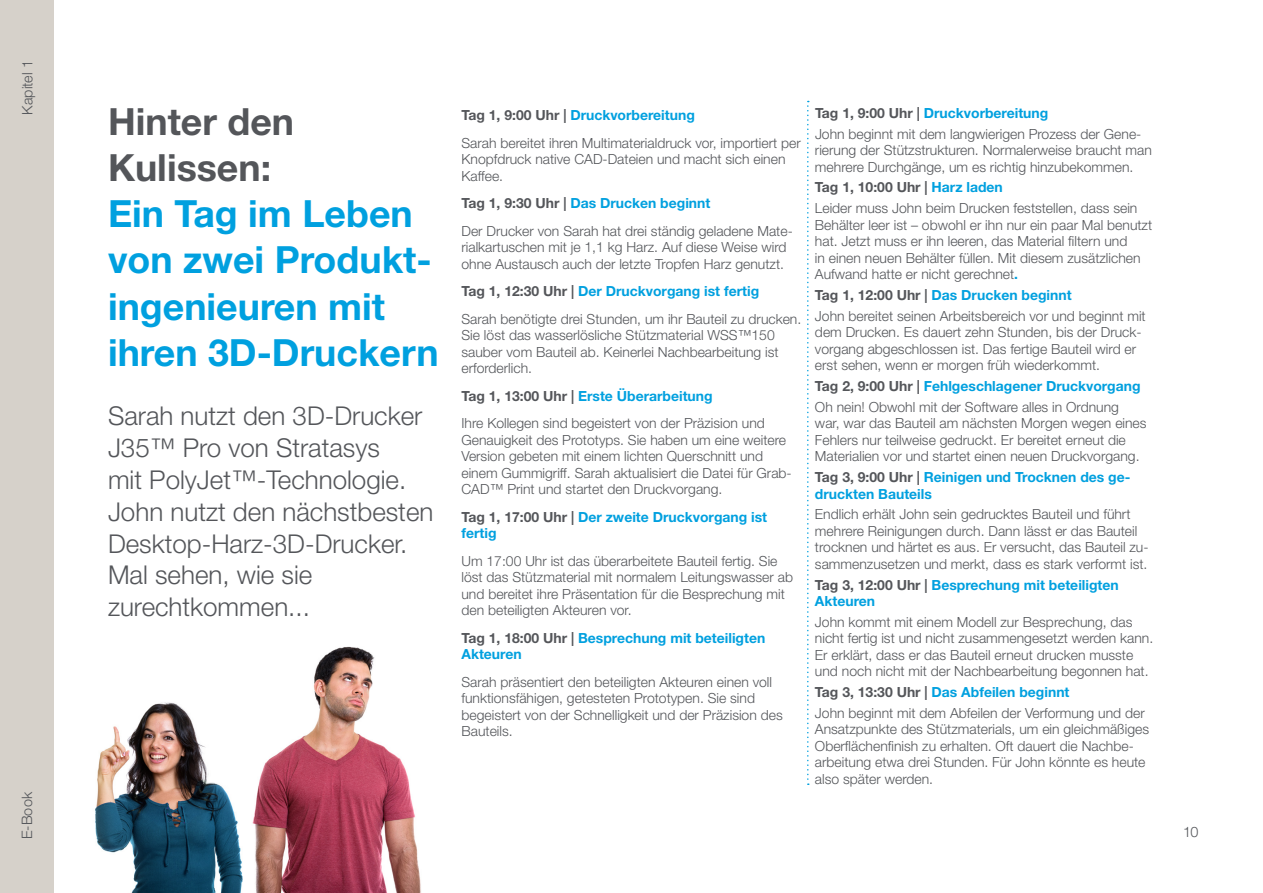
<style>
.page{position:relative;width:1263px;height:893px;background:#fff}
.page>*{position:absolute;margin:0;border:0;box-sizing:border-box;transform-origin:0 0}
.t1{font:700 37.5px/46.2px "Helvetica Neue LT Std";color:#00a0df}
.t2{font:700 37.5px/46.2px "Helvetica Neue LT Std";color:#54565a}
.t3{font:300 25.95px/31.8px "Helvetica Neue LT Std";color:#54565a}
.t4{font:300 14.4px "Helvetica Neue LT Std";letter-spacing:.01em;color:#54565a}
.t5{font:300 13.95px/16.5px "Helvetica Neue LT Std";color:#54565a}
.t6{font:700 13.95px/16.5px "Helvetica Neue LT Std";color:#00a0df}
.s1{font-weight:700}
.s2{font-weight:700;color:#00a0df}
.s3{color:#54565a}
</style>
<div class="page">
<div style="left:0;top:0;width:54px;height:893px;background:#d6d1ca"></div>
<svg style="left:807px;top:101px;width:2px;height:684px"></svg>
<img style="left:95px;top:646px;width:326px;height:247px">
<p class="t4" style="left:19px;top:115px;width:57px;rotate:-90deg">Kapitel 1</p>
<p class="t4" style="left:18px;top:839px;width:49px;rotate:-90deg">E-Book</p>
<h1 class="t2" style="left:108px;top:97px;width:188px">Hinter den<br>Kulissen:</h1>
<h1 class="t1" style="left:108px;top:190px;width:332px">Ein Tag im Leben von zwei Produkt&shy;ingenieuren mit ihren 3D-Druckern</h1>
<h2 class="t3" style="left:108px;top:400px;width:327px">Sarah nutzt den 3D-Drucker<br>J35™ Pro von Stratasys<br>mit PolyJet™-Technologie.<br>John nutzt den nächstbesten<br>Desktop-Harz-3D-Drucker.<br>Mal sehen, wie sie zurechtkommen...</h2>
<p class="t5" style="left:461px;top:101px;width:341px;line-height:27.5px"><span class="s1">Tag 1, 9:00 Uhr |</span> <span class="s2">Druckvorbereitung<br></span>Sarah bereitet ihren Multimaterialdruck vor, importiert per</p>
<p class="t5" style="left:461px;top:151px;width:326px">Knopfdruck native CAD-Dateien und macht sich einen<br>Kaffee.</p>
<p class="t5" style="left:461px;top:189px;width:333px;line-height:27.5px"><span class="s1">Tag 1, 9:30 Uhr |</span> <span class="s2">Das Drucken beginnt<br></span>Der Drucker von Sarah hat drei ständig geladene Mate-</p>
<p class="t5" style="left:461px;top:239px;width:327px">rialkartuschen mit je 1,1 kg Harz. Auf diese Weise wird ohne Austausch auch der letzte Tropfen Harz genutzt.</p>
<p class="t5" style="left:461px;top:277px;width:341px;line-height:27.5px"><span class="s1">Tag 1, 12:30 Uhr |</span> <span class="s2">Der Druckvorgang ist fertig<br></span>Sarah benötigte drei Stunden, um ihr Bauteil zu drucken.</p>
<p class="t5" style="left:461px;top:327px;width:319px">Sie löst das wasserlösliche Stützmaterial WSS™150 sauber vom Bauteil ab. Keinerlei Nachbearbeitung ist erforderlich.</p>
<p class="t5" style="left:461px;top:382px;width:305px;line-height:27.5px"><span class="s1">Tag 1, 13:00 Uhr |</span> <span class="s2">Erste Überarbeitung<br></span>Ihre Kollegen sind begeistert von der Präzision und</p>
<p class="t5" style="left:461px;top:431px;width:332px">Genauigkeit des Prototyps. Sie haben um eine weitere Version gebeten mit einem lichten Querschnitt und einem Gummigriff. Sarah aktualisiert die Datei für Grab-CAD™ Print und startet den Druckvorgang.</p>
<p class="t6" style="left:461px;top:508px;width:307px"><span class="s3">Tag 1, 17:00 Uhr |</span> Der zweite Druckvorgang ist fertig</p>
<p class="t5" style="left:461px;top:552px;width:333px">Um 17:00 Uhr ist das überarbeitete Bauteil fertig. Sie löst das Stützmaterial mit normalem Leitungswasser ab und bereitet ihre Präsentation für die Besprechung mit den beteiligten Akteuren vor.</p>
<p class="t6" style="left:461px;top:629px;width:305px"><span class="s3">Tag 1, 18:00 Uhr |</span> Besprechung mit beteiligten<br>Akteuren</p>
<p class="t5" style="left:461px;top:673px;width:323px">Sarah präsentiert den beteiligten Akteuren einen voll funktionsfähigen, getesteten Prototypen. Sie sind begeistert von der Schnelligkeit und der Präzision des Bauteils.</p>
<p class="t5" style="left:815px;top:102px;width:328px;line-height:20.7px"><span class="s1">Tag 1, 9:00 Uhr |</span> <span class="s2">Druckvorbereitung<br></span>John beginnt mit dem langwierigen Prozess der Gene-</p>
<p class="t5" style="left:815px;top:142px;width:338px">rierung der Stützstrukturen. Normalerweise braucht man mehrere Durchgänge, um es richtig hinzubekommen.</p>
<p class="t5" style="left:815px;top:177px;width:324px;line-height:20.7px"><span class="s1">Tag 1, 10:00 Uhr |</span> <span class="s2">Harz laden<br></span>Leider muss John beim Drucken feststellen, dass sein</p>
<p class="t5" style="left:815px;top:216px;width:339px">Behälter leer ist – obwohl er ihn nur ein paar Mal benutzt hat. Jetzt muss er ihn leeren, das Material filtern und<br>in einen neuen Behälter füllen. Mit diesem zusätzlichen Aufwand hatte er nicht gerechnet<span class="s2">.</span></p>
<p class="t5" style="left:815px;top:284px;width:332px;line-height:20.7px"><span class="s1">Tag 1, 12:00 Uhr |</span> <span class="s2">Das Drucken beginnt<br></span>John bereitet seinen Arbeitsbereich vor und beginnt mit</p>
<p class="t5" style="left:815px;top:324px;width:328px">dem Drucken. Es dauert zehn Stunden, bis der Druck&shy;vorgang abgeschlossen ist. Das fertige Bauteil wird er erst sehen, wenn er morgen früh wiederkommt.</p>
<p class="t5" style="left:815px;top:375px;width:327px;line-height:20.7px"><span class="s1">Tag 2, 9:00 Uhr |</span> <span class="s2">Fehlgeschlagener Druckvorgang<br></span>Oh nein! Obwohl mit der Software alles in Ordnung</p>
<p class="t5" style="left:815px;top:415px;width:333px">war, war das Bauteil am nächsten Morgen wegen eines<br>Fehlers nur teilweise gedruckt. Er bereitet erneut die<br>Materialien vor und startet einen neuen Druckvorgang.</p>
<p class="t6" style="left:815px;top:468px;width:317px"><span class="s3">Tag 3, 9:00 Uhr |</span> Reinigen und Trocknen des ge&shy;druckten Bauteils</p>
<p class="t5" style="left:815px;top:506px;width:335px">Endlich erhält John sein gedrucktes Bauteil und führt mehrere Reinigungen durch. Dann lässt er das Bauteil trocknen und härtet es aus. Er versucht, das Bauteil zu&shy;sammenzusetzen und merkt, dass es stark verformt ist.</p>
<p class="t6" style="left:815px;top:576px;width:305px"><span class="s3">Tag 3, 12:00 Uhr |</span> Besprechung mit beteiligten<br>Akteuren</p>
<p class="t5" style="left:815px;top:613px;width:340px">John kommt mit einem Modell zur Besprechung, das nicht fertig ist und nicht zusammengesetzt werden kann.<br>Er erklärt, dass er das Bauteil erneut drucken musste und noch nicht mit der Nachbearbeitung begonnen hat.</p>
<p class="t5" style="left:815px;top:681px;width:331px;line-height:20.7px"><span class="s1">Tag 3, 13:30 Uhr |</span> <span class="s2">Das Abfeilen beginnt<br></span>John beginnt mit dem Abfeilen der Verformung und der</p>
<p class="t5" style="left:815px;top:721px;width:336px">Ansatzpunkte des Stützmaterials, um ein gleichmäßiges Oberflächenfinish zu erhalten. Oft dauert die Nachbe&shy;arbeitung etwa drei Stunden. Für John könnte es heute also später werden.</p>
<p class="t4" style="left:1183px;top:823px;width:17px">10</p>
</div>
